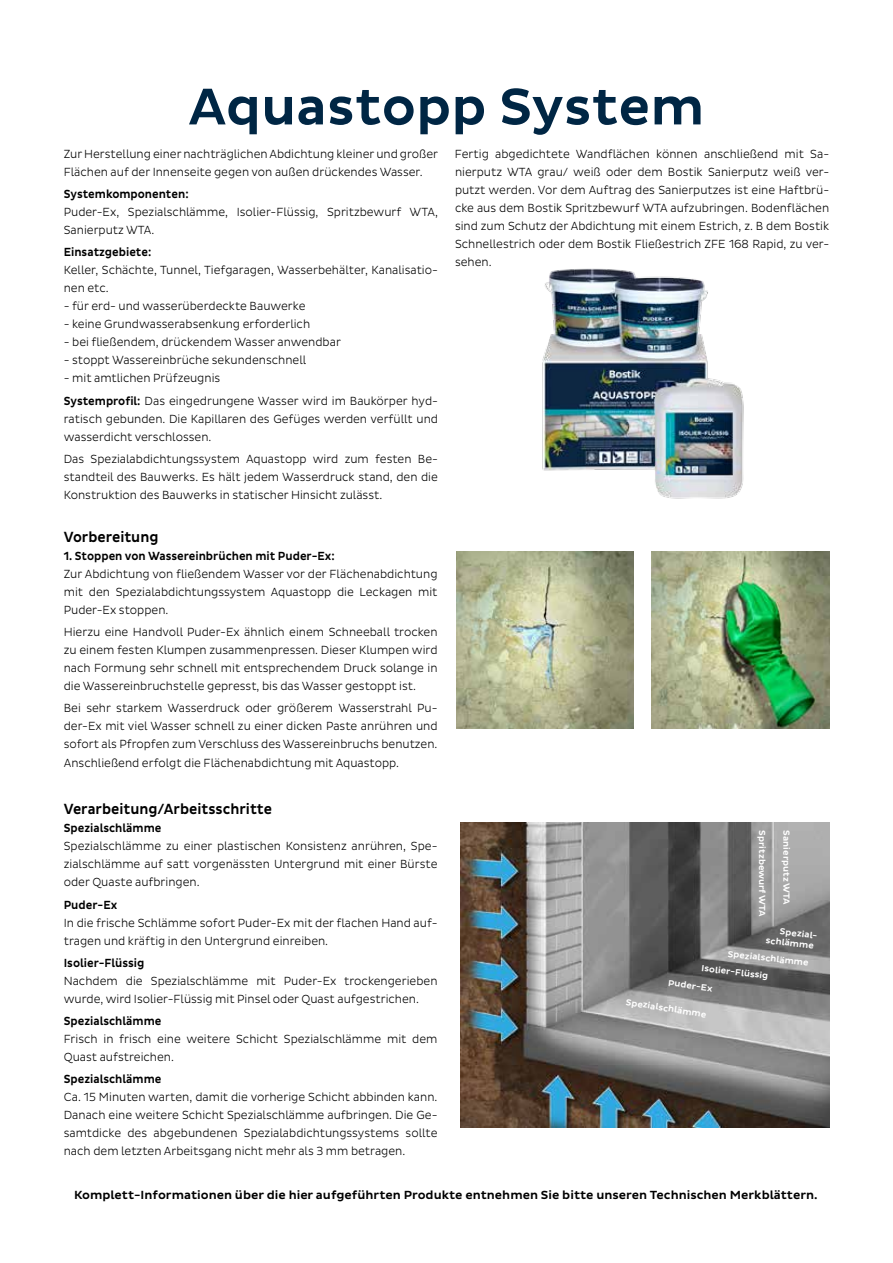
<style>
.page{position:relative;width:893px;height:1263px;background:#fff}
.page>*{position:absolute;margin:0;border:0;box-sizing:border-box;transform-origin:0 0}
.t1{font:500 52.5px "Bostik";color:#002644}
.t2{font:500 15px "Bostik";color:#000;scale:.9 1}
.t3{font:300 12px/18px "Bostik";color:#000;scale:.9 1}
.t4{font:500 12px "Bostik";color:#000;scale:.9 1}
.t5{font:500 12px "Bostik";color:#000}
.t6{font:500 9px/10.4px "Bostik";color:#fff;text-align:right}
.s1{font-weight:500}
</style>
<div class="page">
<img style="left:542px;top:268px;width:202px;height:231px">
<img style="left:456px;top:552px;width:178px;height:176px">
<img style="left:652px;top:552px;width:177px;height:176px">
<img style="left:461px;top:823px;width:368px;height:304px">
<h1 class="t1" style="left:189px;top:77px;width:517px">Aquastopp System</h1>
<p class="t3" style="left:64px;top:145px;width:418px">Zur Herstellung einer nachträglichen Abdichtung kleiner und großer<br>Flächen auf der Innenseite gegen von außen drückendes Wasser.</p>
<p class="t4" style="left:64px;top:187px;width:140px">Systemkomponenten:</p>
<p class="t3" style="left:64px;top:203px;width:417px">Puder-Ex, Spezialschlämme, Isolier-Flüssig, Spritzbewurf WTA,<br>Sanierputz WTA.</p>
<p class="t4" style="left:64px;top:245px;width:99px">Einsatzgebiete:</p>
<p class="t3" style="left:64px;top:261px;width:417px">Keller, Schächte, Tunnel, Tiefgaragen, Wasserbehälter, Kanalisatio&shy;nen etc.</p>
<p class="t3" style="left:64px;top:297px;width:270px">- für erd- und wasserüberdeckte Bauwerke</p>
<p class="t3" style="left:64px;top:315px;width:275px">- keine Grundwasserabsenkung erforderlich</p>
<p class="t3" style="left:64px;top:333px;width:309px">- bei fließendem, drückendem Wasser anwendbar</p>
<p class="t3" style="left:64px;top:351px;width:271px">- stoppt Wassereinbrüche sekundenschnell</p>
<p class="t3" style="left:64px;top:367px;width:417px;line-height:22.2px">- mit amtlichen Prüfzeugnis<br><span class="s1">Systemprofil:</span> Das eingedrungene Wasser wird im Baukörper hyd-</p>
<p class="t3" style="left:64px;top:410px;width:417px">ratisch gebunden. Die Kapillaren des Gefüges werden verfüllt und wasserdicht verschlossen.</p>
<p class="t3" style="left:64px;top:450px;width:417px;text-align:justify">Das Spezialabdichtungssystem Aquastopp wird zum festen Be&shy;standteil des Bauwerks. Es hält jedem Wasserdruck stand, den die Konstruktion des Bauwerks in statischer Hinsicht zulässt.</p>
<p class="t3" style="left:455px;top:145px;width:417px;text-align:justify">Fertig abgedichtete Wandflächen können anschließend mit Sa&shy;nierputz WTA grau/ weiß oder dem Bostik Sanierputz weiß ver&shy;putzt werden. Vor dem Auftrag des Sanierputzes ist eine Haftbrü&shy;cke aus dem Bostik Spritzbewurf WTA aufzubringen. Bodenflächen sind zum Schutz der Abdichtung mit einem Estrich, z. B dem Bostik Schnellestrich oder dem Bostik Fließestrich ZFE 168 Rapid, zu ver&shy;sehen.</p>
<p class="t2" style="left:64px;top:528px;width:107px">Vorbereitung</p>
<p class="t4" style="left:64px;top:549px;width:303px">1. Stoppen von Wassereinbrüchen mit Puder-Ex:</p>
<p class="t3" style="left:64px;top:565px;width:417px;text-align:justify">Zur Abdichtung von fließendem Wasser vor der Flächenabdichtung mit den Spezialabdichtungssystem Aquastopp die Leckagen mit Puder-Ex stoppen.</p>
<p class="t3" style="left:64px;top:623px;width:417px;text-align:justify">Hierzu eine Handvoll Puder-Ex ähnlich einem Schneeball trocken zu einem festen Klumpen zusammenpressen. Dieser Klumpen wird nach Formung sehr schnell mit entsprechendem Druck solange in die Wassereinbruchstelle gepresst, bis das Wasser gestoppt ist.</p>
<p class="t3" style="left:64px;top:699px;width:417px;text-align:justify">Bei sehr starkem Wasserdruck oder größerem Wasserstrahl Pu&shy;der-Ex mit viel Wasser schnell zu einer dicken Paste anrühren und sofort als Pfropfen zum Verschluss des Wassereinbruchs benutzen.<br>Anschließend erfolgt die Flächenabdichtung mit Aquastopp.</p>
<p class="t2" style="left:64px;top:801px;width:233px">Verarbeitung/Arbeitsschritte</p>
<p class="t4" style="left:64px;top:821px;width:110px">Spezialschlämme</p>
<p class="t3" style="left:64px;top:837px;width:417px;text-align:justify">Spezialschlämme zu einer plastischen Konsistenz anrühren, Spe&shy;zialschlämme auf satt vorgenässten Untergrund mit einer Bürste oder Quaste aufbringen.</p>
<p class="t4" style="left:64px;top:898px;width:61px">Puder-Ex</p>
<p class="t3" style="left:64px;top:913px;width:417px">In die frische Schlämme sofort Puder-Ex mit der flachen Hand auf&shy;tragen und kräftig in den Untergrund einreiben.</p>
<p class="t4" style="left:64px;top:956px;width:91px">Isolier-Flüssig</p>
<p class="t3" style="left:64px;top:972px;width:417px">Nachdem die Spezialschlämme mit Puder-Ex trockengerieben wurde, wird Isolier-Flüssig mit Pinsel oder Quast aufgestrichen.</p>
<p class="t4" style="left:64px;top:1014px;width:110px">Spezialschlämme</p>
<p class="t3" style="left:64px;top:1030px;width:417px">Frisch in frisch eine weitere Schicht Spezialschlämme mit dem<br>Quast aufstreichen.</p>
<p class="t4" style="left:64px;top:1072px;width:110px">Spezialschlämme</p>
<p class="t3" style="left:64px;top:1088px;width:417px;text-align:justify">Ca. 15 Minuten warten, damit die vorherige Schicht abbinden kann.<br>Danach eine weitere Schicht Spezialschlämme aufbringen. Die Ge&shy;samtdicke des abgebundenen Spezialabdichtungssystems sollte nach dem letzten Arbeitsgang nicht mehr als 3 mm betragen.</p>
<p class="t5" style="left:74px;top:1188px;width:745px">Komplett-Informationen über die hier aufgeführten Produkte entnehmen Sie bitte unseren Technischen Merkblättern.</p>
<p class="t6" style="left:767px;top:830px;width:88px;rotate:90deg">Spritzbewurf WTA</p>
<p class="t6" style="left:791px;top:830px;width:76px;rotate:90deg">Sanierputz WTA</p>
<p class="t6" style="left:728px;top:949px;width:83px;rotate:6deg">Spezialschlämme</p>
<p class="t6" style="left:767px;top:925px;width:52px;rotate:6deg">Spezial&shy;schlämme</p>
<p class="t6" style="left:702px;top:963px;width:69px;rotate:6deg">Isolier-Flüssig</p>
<p class="t6" style="left:669px;top:977px;width:46px;rotate:8deg">Puder-Ex</p>
<p class="t6" style="left:627px;top:997px;width:83px;rotate:9deg">Spezialschlämme</p>
</div>
